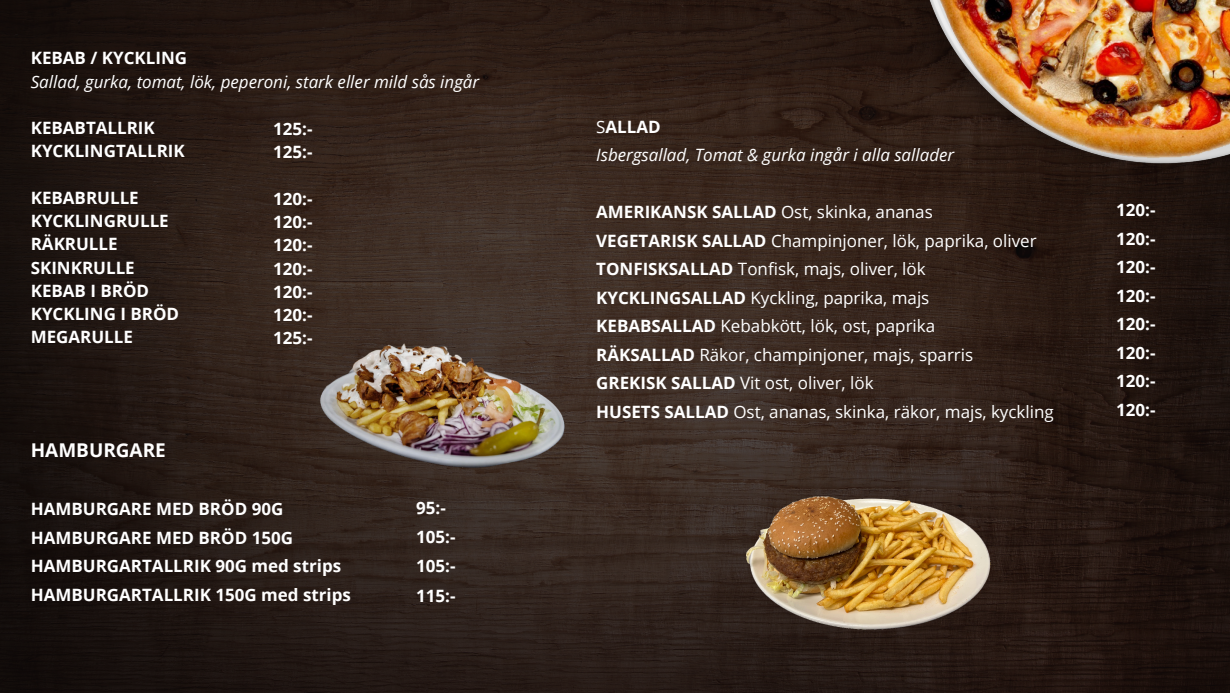
<style>
.page{position:relative;width:1230px;height:693px;background:#fff}
.page>*{position:absolute;margin:0;border:0;box-sizing:border-box;transform-origin:0 0}
.t1{font:700 19px "Open Sans";color:#fff}
.t2{font:700 17px/23.2px "Open Sans";color:#fff}
.t3{font:17px/28.5px "Open Sans";color:#fff}
.t4{font:italic 17px/28.5px "Open Sans";color:#fff}
.s1{font-style:normal}
.s2{font-weight:700;font-style:normal}
.s3{font-weight:700}
</style>
<div class="page">
<img style="left:0;top:0;width:1230px;height:693px">
<img style="left:878px;top:0;width:352px;height:210px">
<img style="left:927px;top:0;width:303px;height:159px">
<img style="left:318px;top:276px;width:323px;height:216px">
<img style="left:715px;top:444px;width:288px;height:215px">
<p class="t2" style="left:31px;top:46px;width:158px">KEBAB / KYCKLING</p>
<p class="t4" style="left:31px;top:67px;width:450px">Sallad, gurka, tomat, lök, peperoni, stark eller mild sås ingår</p>
<p class="t2" style="left:31px;top:116px;width:156px">KEBABTALLRIK<br>KYCKLINGTALLRIK</p>
<p class="t2" style="left:31px;top:186px;width:150px">KEBABRULLE<br>KYCKLINGRULLE<br>RÄKRULLE<br>SKINKRULLE<br>KEBAB I BRÖD<br>KYCKLING I BRÖD<br>MEGARULLE</p>
<p class="t2" style="left:273px;top:117px;width:41px">125:-<br>125:-</p>
<p class="t2" style="left:273px;top:187px;width:41px;text-align:justify">120:- 120:- 120:- 120:- 120:- 120:- 125:-</p>
<p class="t1" style="left:31px;top:436px;width:137px">HAMBURGARE</p>
<p class="t2" style="left:31px;top:494px;width:322px;line-height:28.5px">HAMBURGARE MED BRÖD 90G<br>HAMBURGARE MED BRÖD 150G<br>HAMBURGARTALLRIK 90G med strips<br>HAMBURGARTALLRIK 150G med strips</p>
<p class="t2" style="left:416px;top:493px;width:41px;line-height:29.2px">95:-<br>105:-<br>105:-<br>115:-</p>
<p class="t4" style="left:596px;top:112px;width:360px"><span class="s1">S</span><span class="s2">ALLAD<br></span>Isbergsallad, Tomat &amp; gurka ingår i alla sallader</p>
<p class="t3" style="left:596px;top:198px;width:459px"><span class="s3">AMERIKANSK SALLAD</span> Ost, skinka, ananas<br><span class="s3">VEGETARISK SALLAD</span> Champinjoner, lök, paprika, oliver <span class="s3">TONFISKSALLAD</span> Tonfisk, majs, oliver, lök <span class="s3">KYCKLINGSALLAD</span> Kyckling, paprika, majs<br><span class="s3">KEBABSALLAD</span> Kebabkött, lök, ost, paprika<br><span class="s3">RÄKSALLAD</span> Räkor, champinjoner, majs, sparris<br><span class="s3">GREKISK SALLAD</span> Vit ost, oliver, lök<br><span class="s3">HUSETS SALLAD</span> Ost, ananas, skinka, räkor, majs, kyckling</p>
<p class="t2" style="left:1116px;top:195px;width:41px;line-height:28.5px;text-align:justify">120:- 120:- 120:- 120:- 120:- 120:- 120:- 120:-</p>
</div>
